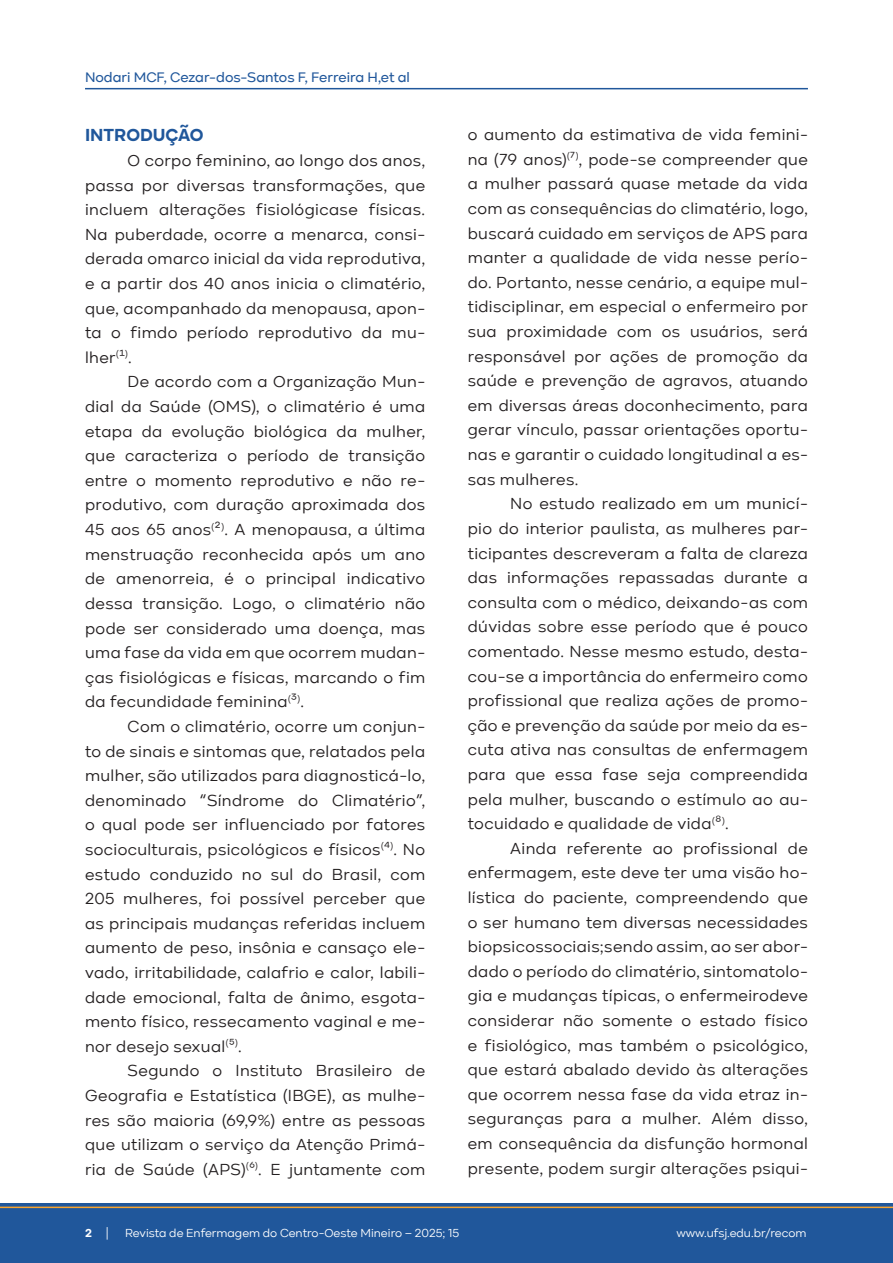
<style>
.page{position:relative;width:893px;height:1263px;background:#fff}
.page>*{position:absolute;margin:0;border:0;box-sizing:border-box;transform-origin:0 0}
.Tit_artigo{font:700 18px "Kinetika";color:#20579b}
.Texto_artigo{font:16.5px/24.6px "Kinetika";letter-spacing:.025em;color:#231f20;text-align:justify}
.t1{font:500 14.25px "Kinetika";color:#20579b}
.t2{font:12px "Kinetika";color:#fff}
.t3{font:700 12px "Kinetika";color:#fff}
.s1{font-weight:400}
</style>
<div class="page">
<div style="left:0;top:1203px;width:893px;height:60px;background:#20579b"></div>
<hr style="left:0;top:1206px;width:893px;height:2px;background:#f9a42e">
<hr style="left:85px;top:88px;width:723px;height:1px;background:#20579b">
<p class="t1" style="left:85px;top:69px;width:326px">Nodari MCF, Cezar-dos-Santos F, Ferreira H,et al</p>
<p class="Tit_artigo" style="left:85px;top:124px;width:120px">INTRODUÇÃO</p>
<p class="Texto_artigo" style="left:85px;top:148px;width:342px;text-indent:43px">O corpo feminino, ao longo dos anos, passa por diversas transformações, que incluem alterações fisiológicase físicas.<br>Na puberdade, ocorre a menarca, consi&shy;derada omarco inicial da vida reprodutiva, e a partir dos 40 anos inicia o climatério, que, acompanhado da menopausa, apon&shy;ta o fimdo período reprodutivo da mu&shy;lher<sup>(</sup>¹<sup>)</sup>.</p>
<p class="Texto_artigo" style="left:85px;top:370px;width:342px;text-indent:43px">De acordo com a Organização Mun&shy;dial da Saúde (OMS), o climatério é uma etapa da evolução biológica da mulher, que caracteriza o período de transição entre o momento reprodutivo e não re&shy;produtivo, com duração aproximada dos 45 aos 65 anos<sup>(</sup>²<sup>)</sup>. A menopausa, a última menstruação reconhecida após um ano de amenorreia, é o principal indicativo dessa transição. Logo, o climatério não pode ser considerado uma doença, mas uma fase da vida em que ocorrem mudan&shy;ças fisiológicas e físicas, marcando o fim da fecundidade feminina<sup>(</sup>³<sup>)</sup>.</p>
<p class="Texto_artigo" style="left:85px;top:714px;width:342px;text-indent:43px">Com o climatério, ocorre um conjun&shy;to de sinais e sintomas que, relatados pela mulher, são utilizados para diagnosticá-lo, denominado “Síndrome do Climatério”, o qual pode ser influenciado por fatores socioculturais, psicológicos e físicos<sup>(</sup>⁴<sup>)</sup>. No estudo conduzido no sul do Brasil, com 205 mulheres, foi possível perceber que as principais mudanças referidas incluem aumento de peso, insônia e cansaço ele&shy;vado, irritabilidade, calafrio e calor, labili&shy;dade emocional, falta de ânimo, esgota&shy;mento físico, ressecamento vaginal e me&shy;nor desejo sexual<sup>(</sup>⁵<sup>)</sup>.</p>
<p class="Texto_artigo" style="left:85px;top:1058px;width:342px;text-indent:43px">Segundo o Instituto Brasileiro de Geografia e Estatística (IBGE), as mulhe&shy;res são maioria (69,9%) entre as pessoas que utilizam o serviço da Atenção Primá&shy;ria de Saúde (APS)<sup>(</sup>⁶<sup>)</sup>. E juntamente com</p>
<p class="Texto_artigo" style="left:468px;top:122px;width:342px">o aumento da estimativa de vida femini&shy;na (79 anos)<sup>(</sup>⁷<sup>)</sup>, pode-se compreender que a mulher passará quase metade da vida com as consequências do climatério, logo, buscará cuidado em serviços de APS para manter a qualidade de vida nesse perío&shy;do. Portanto, nesse cenário, a equipe mul&shy;tidisciplinar, em especial o enfermeiro por sua proximidade com os usuários, será responsável por ações de promoção da saúde e prevenção de agravos, atuando em diversas áreas doconhecimento, para gerar vínculo, passar orientações oportu&shy;nas e garantir o cuidado longitudinal a es&shy;sas mulheres.</p>
<p class="Texto_artigo" style="left:468px;top:491px;width:342px;text-indent:43px">No estudo realizado em um municí&shy;pio do interior paulista, as mulheres par&shy;ticipantes descreveram a falta de clareza das informações repassadas durante a consulta com o médico, deixando-as com dúvidas sobre esse período que é pouco comentado. Nesse mesmo estudo, desta&shy;cou-se a importância do enfermeiro como profissional que realiza ações de promo&shy;ção e prevenção da saúde por meio da es&shy;cuta ativa nas consultas de enfermagem para que essa fase seja compreendida pela mulher, buscando o estímulo ao au&shy;tocuidado e qualidade de vida<sup>(</sup>⁸<sup>)</sup>.</p>
<p class="Texto_artigo" style="left:468px;top:836px;width:342px;text-indent:43px">Ainda referente ao profissional de enfermagem, este deve ter uma visão ho&shy;lística do paciente, compreendendo que o ser humano tem diversas necessidades biopsicossociais;sendo assim, ao ser abor&shy;dado o período do climatério, sintomatolo&shy;gia e mudanças típicas, o enfermeirodeve considerar não somente o estado físico e fisiológico, mas também o psicológico, que estará abalado devido às alterações que ocorrem nessa fase da vida etraz in&shy;seguranças para a mulher. Além disso, em consequência da disfunção hormonal presente, podem surgir alterações psiqui-</p>
<p class="t3" style="left:85px;top:1225px;width:25px">2 <span class="s1">|</span></p>
<p class="t2" style="left:125px;top:1226px;width:336px">Revista de Enfermagem do Centro-Oeste Mineiro – 2025; 15</p>
<p class="t2" style="left:676px;top:1226px;width:132px">www.ufsj.edu.br/recom</p>
</div>
